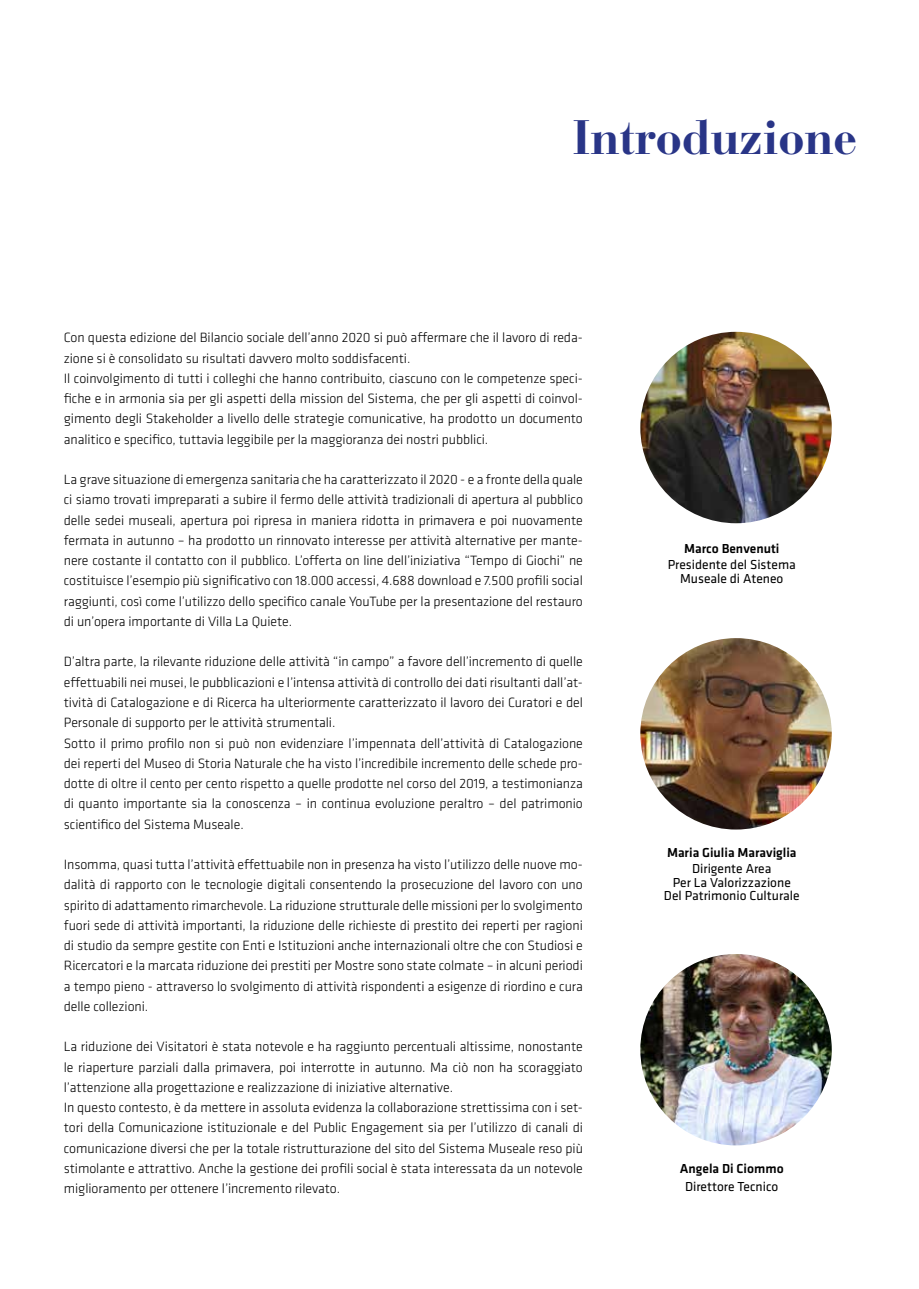
<style>
.page{position:relative;width:919px;height:1289px;background:#fff}
.page>*{position:absolute;margin:0;border:0;box-sizing:border-box;transform-origin:0 0}
.t1{font:700 48px "Bauer Bodoni Std";letter-spacing:-.01em;color:#293587}
.t2{font:300 13.95px/20.2px "Klavika";letter-spacing:-.005em;color:#000}
.t3{font:13.5px/13.5px "Klavika";color:#000;text-align:center}
.t4{font:500 13.5px "Klavika";color:#000}
</style>
<div class="page">
<img style="left:640px;top:954px;width:191px;height:191px;border-radius:96px">
<img style="left:640px;top:638px;width:191px;height:191px;border-radius:96px">
<img style="left:640px;top:332px;width:191px;height:191px;border-radius:96px">
<h1 class="t1" style="left:572px;top:109px;width:286px">Introduzione</h1>
<p class="t2" style="left:64px;top:328px;width:520px">Con questa edizione del Bilancio sociale dell’anno 2020 si può affermare che il lavoro di reda&shy;zione si è consolidato su risultati davvero molto soddisfacenti.<br>Il coinvolgimento di tutti i colleghi che hanno contribuito, ciascuno con le competenze speci&shy;fiche e in armonia sia per gli aspetti della mission del Sistema, che per gli aspetti di coinvol&shy;gimento degli Stakeholder a livello delle strategie comunicative, ha prodotto un documento analitico e specifico, tuttavia leggibile per la maggioranza dei nostri pubblici.</p>
<p class="t2" style="left:64px;top:469px;width:520px;text-align:justify">La grave situazione di emergenza sanitaria che ha caratterizzato il 2020 - e a fronte della quale ci siamo trovati impreparati a subire il fermo delle attività tradizionali di apertura al pubblico delle sedei museali, apertura poi ripresa in maniera ridotta in primavera e poi nuovamente fermata in autunno – ha prodotto un rinnovato interesse per attività alternative per mante&shy;nere costante il contatto con il pubblico. L’offerta on line dell’iniziativa “Tempo di Giochi” ne costituisce l’esempio più significativo con 18.000 accessi, 4.688 download e 7.500 profili social raggiunti, così come l’utilizzo dello specifico canale YouTube per la presentazione del restauro di un’opera importante di Villa La Quiete.</p>
<p class="t2" style="left:64px;top:652px;width:520px">D’altra parte, la rilevante riduzione delle attività “in campo” a favore dell’incremento di quelle effettuabili nei musei, le pubblicazioni e l’intensa attività di controllo dei dati risultanti dall’at&shy;tività di Catalogazione e di Ricerca ha ulteriormente caratterizzato il lavoro dei Curatori e del Personale di supporto per le attività strumentali.<br>Sotto il primo profilo non si può non evidenziare l’impennata dell’attività di Catalogazione dei reperti del Museo di Storia Naturale che ha visto l’incredibile incremento delle schede pro&shy;dotte di oltre il cento per cento rispetto a quelle prodotte nel corso del 2019, a testimonianza di quanto importante sia la conoscenza – in continua evoluzione peraltro – del patrimonio scientifico del Sistema Museale.</p>
<p class="t2" style="left:64px;top:854px;width:520px;text-align:justify">Insomma, quasi tutta l’attività effettuabile non in presenza ha visto l’utilizzo delle nuove mo&shy;dalità di rapporto con le tecnologie digitali consentendo la prosecuzione del lavoro con uno spirito di adattamento rimarchevole. La riduzione strutturale delle missioni per lo svolgimento fuori sede di attività importanti, la riduzione delle richieste di prestito dei reperti per ragioni di studio da sempre gestite con Enti e Istituzioni anche internazionali oltre che con Studiosi e Ricercatori e la marcata riduzione dei prestiti per Mostre sono state colmate – in alcuni periodi a tempo pieno - attraverso lo svolgimento di attività rispondenti a esigenze di riordino e cura delle collezioni.</p>
<p class="t2" style="left:64px;top:1036px;width:520px">La riduzione dei Visitatori è stata notevole e ha raggiunto percentuali altissime, nonostante le riaperture parziali dalla primavera, poi interrotte in autunno. Ma ciò non ha scoraggiato l’attenzione alla progettazione e realizzazione di iniziative alternative.<br>In questo contesto, è da mettere in assoluta evidenza la collaborazione strettissima con i set&shy;tori della Comunicazione istituzionale e del Public Engagement sia per l’utilizzo di canali di comunicazione diversi che per la totale ristrutturazione del sito del Sistema Museale reso più stimolante e attrattivo. Anche la gestione dei profili social è stata interessata da un notevole miglioramento per ottenere l’incremento rilevato.</p>
<p class="t4" style="left:684px;top:540px;width:97px">Marco Benvenuti</p>
<p class="t3" style="left:667px;top:558px;width:130px">Presidente del Sistema<br>Museale di Ateneo</p>
<p class="t4" style="left:667px;top:844px;width:131px">Maria Giulia Maraviglia</p>
<p class="t3" style="left:664px;top:862px;width:137px">Dirigente Area<br>Per La Valorizzazione<br>Del Patrimonio Culturale</p>
<p class="t4" style="left:679px;top:1160px;width:105px">Angela Di Ciommo</p>
<p class="t3" style="left:685px;top:1179px;width:95px">Direttore Tecnico</p>
</div>
